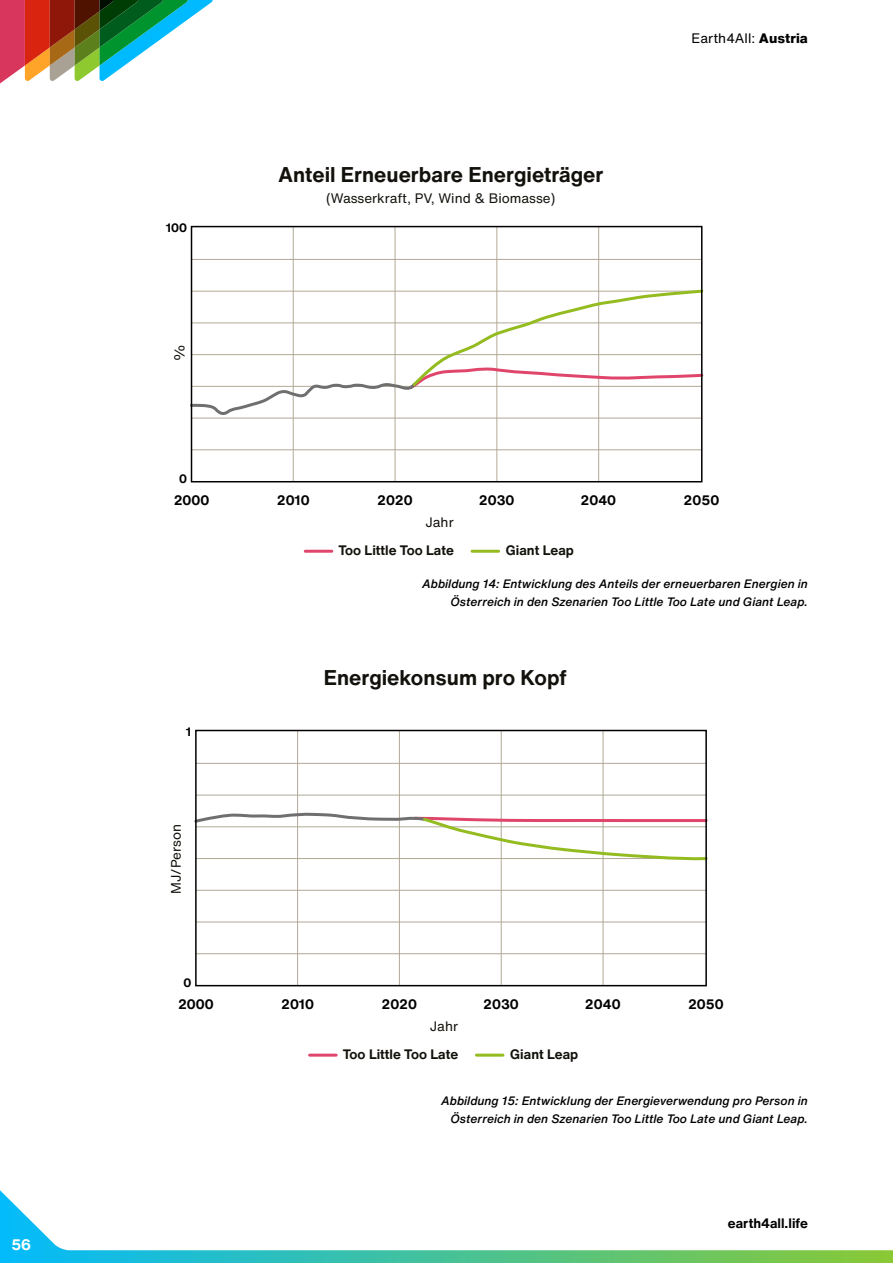
<style>
.page{position:relative;width:893px;height:1263px;background:#fff}
.page>*{position:absolute;margin:0;border:0;box-sizing:border-box;transform-origin:0 0}
.t1{font:700 21px "Helvetica Now Text";color:#13110c}
.t2{font:700 15px "Helvetica Now Text";color:#fff}
.t3{font:700 13.5px "Helvetica Now Text";color:#000}
.t4{font:700 13.5px "Helvetica Now Text";color:#13110c}
.t5{font:13.5px "Helvetica Now Text";color:#13110c}
.t6{font:13.5px "Helvetica Now Text";color:#000}
.t7{font:italic 500 12px/18px "Helvetica Now Text";color:#000;text-align:right}
.t8{font:700 12px "Helvetica Now Text";color:#000}
.s1{font-weight:800}
</style>
<div class="page">
<svg style="left:0;top:1190px;width:893px;height:73px"></svg>
<svg style="left:0;top:0;width:213px;height:84px"></svg>
<hr style="left:196px;top:763px;width:510px;height:1px;background:#b1a897">
<hr style="left:196px;top:890px;width:510px;height:1px;background:#b1a897">
<hr style="left:196px;top:922px;width:510px;height:1px;background:#b1a897">
<hr style="left:196px;top:953px;width:510px;height:1px;background:#b1a897">
<hr style="left:196px;top:795px;width:510px;height:1px;background:#b1a897">
<hr style="left:297px;top:730px;width:1px;height:256px;background:#b1a897">
<hr style="left:399px;top:730px;width:1px;height:256px;background:#b1a897">
<hr style="left:501px;top:730px;width:1px;height:256px;background:#b1a897">
<hr style="left:603px;top:730px;width:1px;height:256px;background:#b1a897">
<hr style="left:476px;top:1054px;width:27px;height:3px;background:#94bc20">
<hr style="left:310px;top:1054px;width:26px;height:3px;background:#e0466b">
<svg style="left:194px;top:811px;width:514px;height:50px"></svg>
<div style="left:195px;top:730px;width:512px;height:256px;border:2px solid #000"></div>
<hr style="left:191px;top:259px;width:511px;height:1px;background:#b1a897">
<hr style="left:191px;top:418px;width:511px;height:1px;background:#b1a897">
<hr style="left:191px;top:450px;width:511px;height:1px;background:#b1a897">
<hr style="left:293px;top:227px;width:1px;height:255px;background:#b1a897">
<hr style="left:395px;top:227px;width:1px;height:255px;background:#b1a897">
<hr style="left:497px;top:227px;width:1px;height:255px;background:#b1a897">
<hr style="left:598px;top:227px;width:1px;height:255px;background:#b1a897">
<hr style="left:472px;top:550px;width:27px;height:3px;background:#94bc20">
<hr style="left:305px;top:550px;width:27px;height:3px;background:#e0466b">
<svg style="left:190px;top:288px;width:514px;height:129px"></svg>
<div style="left:191px;top:226px;width:511px;height:256px;border:2px solid #000"></div>
<p class="t2" style="left:11px;top:1233px;width:21px">56</p>
<p class="t8" style="left:166px;top:219px;width:23px">100</p>
<p class="t5" style="left:170px;top:361px;width:18px;rotate:-90deg">%</p>
<p class="t8" style="left:179px;top:470px;width:9px">0</p>
<p class="t3" style="left:174px;top:490px;width:37px">2000</p>
<p class="t8" style="left:186px;top:723px;width:7px">1</p>
<p class="t5" style="left:166px;top:894px;width:71px;rotate:-90deg">MJ/Person</p>
<p class="t8" style="left:184px;top:974px;width:9px">0</p>
<p class="t3" style="left:178px;top:994px;width:37px">2000</p>
<h1 class="t1" style="left:278px;top:158px;width:327px">Anteil Erneuerbare Energieträger</h1>
<p class="t5" style="left:326px;top:188px;width:231px">(Wasserkraft, PV, Wind &amp; Biomasse)</p>
<p class="t6" style="left:691px;top:28px;width:118px">Earth4All: <span class="s1">Austria</span></p>
<p class="t3" style="left:277px;top:490px;width:34px">2010</p>
<p class="t3" style="left:377px;top:490px;width:37px">2020</p>
<p class="t3" style="left:479px;top:490px;width:37px">2030</p>
<p class="t3" style="left:581px;top:490px;width:37px">2040</p>
<p class="t3" style="left:684px;top:490px;width:37px">2050</p>
<p class="t4" style="left:338px;top:540px;width:117px">Too Little Too Late</p>
<p class="t4" style="left:506px;top:540px;width:70px">Giant Leap</p>
<p class="t5" style="left:426px;top:512px;width:30px">Jahr</p>
<p class="t7" style="left:422px;top:574px;width:387px">Abbildung 14: Entwicklung des Anteils der erneuerbaren Energien in<br>Österreich in den Szenarien Too Little Too Late und Giant Leap.</p>
<h1 class="t1" style="left:324px;top:662px;width:244px">Energiekonsum pro Kopf</h1>
<p class="t3" style="left:281px;top:994px;width:34px">2010</p>
<p class="t3" style="left:381px;top:994px;width:37px">2020</p>
<p class="t3" style="left:483px;top:994px;width:37px">2030</p>
<p class="t3" style="left:585px;top:994px;width:37px">2040</p>
<p class="t3" style="left:688px;top:994px;width:37px">2050</p>
<p class="t4" style="left:343px;top:1043px;width:117px">Too Little Too Late</p>
<p class="t4" style="left:510px;top:1043px;width:70px">Giant Leap</p>
<p class="t5" style="left:430px;top:1016px;width:30px">Jahr</p>
<p class="t7" style="left:441px;top:1091px;width:368px">Abbildung 15: Entwicklung der Energieverwendung pro Person in<br>Österreich in den Szenarien Too Little Too Late und Giant Leap.</p>
<p class="t3" style="left:728px;top:1213px;width:82px">earth4all.life</p>
</div>
